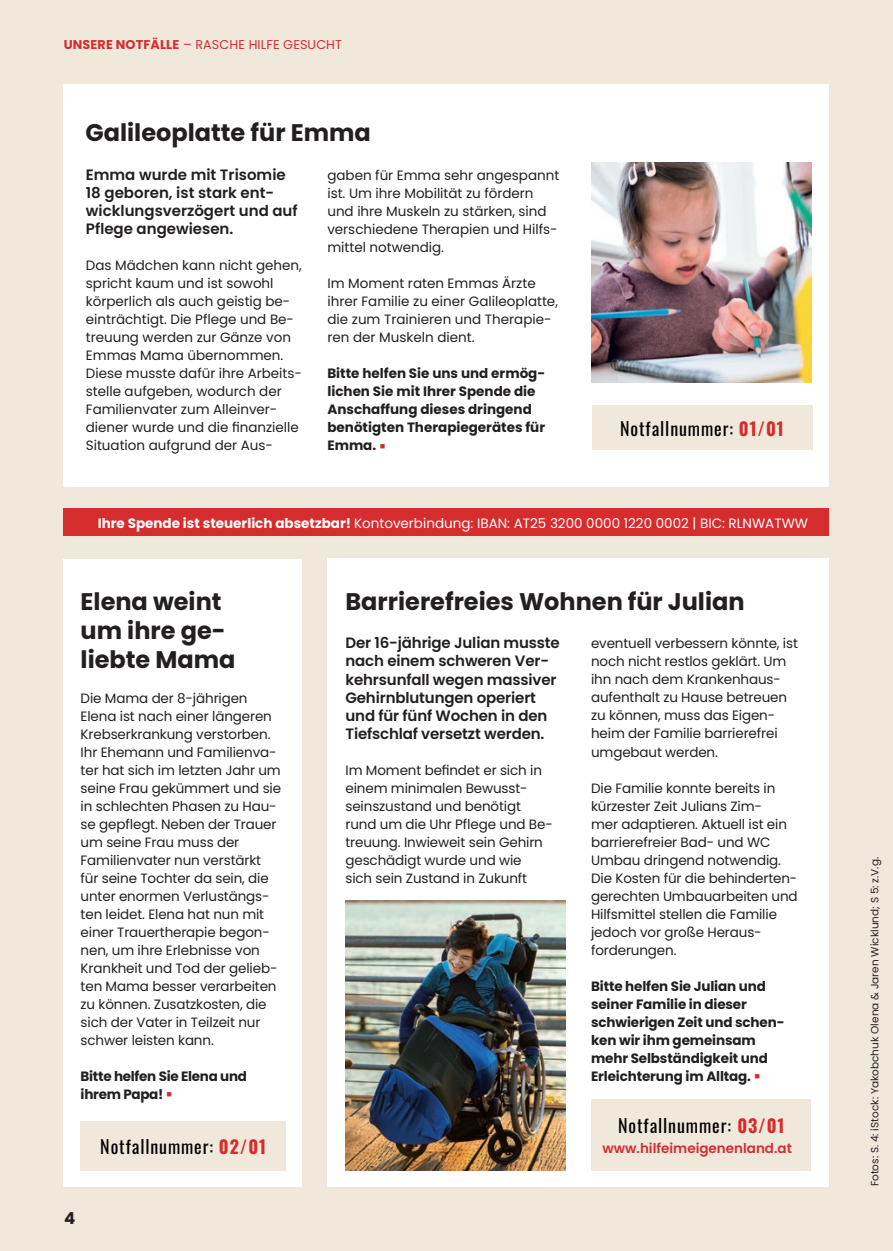
<style>
.page{position:relative;width:893px;height:1251px;background:#fff}
.page>*{position:absolute;margin:0;border:0;box-sizing:border-box;transform-origin:0 0}
.t1{font:700 24px/28.8px "Poppins";color:#231f20}
.t2{font:18px "Oswald";letter-spacing:.05em;color:#000}
.t3{font:700 16.5px "Poppins";color:#231f20}
.t4{font:600 15px/18px "Poppins";letter-spacing:-.01em;color:#231f20}
.t5{font:13.5px/18px "Poppins";letter-spacing:-.01em;color:#231f20}
.t6{font:700 13.5px/18px "Poppins";letter-spacing:-.01em;color:#231f20}
.t7{font:13.5px "Poppins";color:#fff}
.t8{font:600 13.5px "Poppins";color:#d52c2e}
.t9{font:12.75px "Poppins";letter-spacing:.01em;color:#d52c2e}
.t10{font:10.5px "Poppins";color:#231f20}
.s1{font-weight:700}
.s2{color:#d52c2e}
.s3{font-weight:700;color:#d52c2e}
</style>
<div class="page">
<div style="left:0;top:0;width:893px;height:1250px;background:#f0e9db"></div>
<div style="left:64px;top:559px;width:238px;height:627px;background:#fff"></div>
<div style="left:327px;top:558px;width:502px;height:628px;background:#fff"></div>
<div style="left:64px;top:84px;width:765px;height:402px;background:#fff"></div>
<img style="left:591px;top:162px;width:221px;height:221px">
<div style="left:592px;top:405px;width:220px;height:45px;background:#f0e9db"></div>
<div style="left:591px;top:1098px;width:220px;height:72px;background:#f0e9db"></div>
<div style="left:81px;top:1120px;width:205px;height:50px;background:#f0e9db"></div>
<div style="left:64px;top:508px;width:765px;height:28px;background:#d52c2e"></div>
<img style="left:345px;top:900px;width:221px;height:270px">
<p class="t9" style="left:64px;top:31px;width:188px">VERANSTALTUNGS<span class="s1">RÜCKBLICK</span></p>
<p class="t9" style="left:64px;top:37px;width:280px"><span class="s1">UNSERE NOTFÄLLE</span> – RASCHE HILFE GESUCHT</p>
<h1 class="t1" style="left:86px;top:118px;width:287px">Galileoplatte für Emma</h1>
<p class="t4" style="left:86px;top:166px;width:213px">Emma wurde mit Trisomie<br>18 geboren, ist stark ent&shy;wicklungsverzögert und auf<br>Pflege angewiesen.</p>
<p class="t5" style="left:86px;top:256px;width:218px">Das Mädchen kann nicht gehen, spricht kaum und ist sowohl körperlich als auch geistig be&shy;einträchtigt. Die Pflege und Be&shy;treuung werden zur Gänze von<br>Emmas Mama übernommen.<br>Diese musste dafür ihre Arbeits&shy;stelle aufgeben, wodurch der<br>Familienvater zum Alleinver&shy;diener wurde und die finanzielle<br>Situation aufgrund der Aus-</p>
<p class="t5" style="left:327px;top:166px;width:233px">gaben für Emma sehr angespannt ist. Um ihre Mobilität zu fördern und ihre Muskeln zu stärken, sind verschiedene Therapien und Hilfs&shy;mittel notwendig.</p>
<p class="t5" style="left:327px;top:274px;width:232px">Im Moment raten Emmas Ärzte ihrer Familie zu einer Galileoplatte, die zum Trainieren und Therapie&shy;ren der Muskeln dient.</p>
<p class="t6" style="left:327px;top:364px;width:219px">Bitte helfen Sie uns und ermög&shy;lichen Sie mit Ihrer Spende die<br>Anschaffung dieses dringend benötigten Therapiegerätes für<br>Emma. <span class="s2">■</span></p>
<h2 class="t2" style="left:620px;top:412px;width:165px">Notfallnummer: <span class="s3">01/01</span></h2>
<p class="t7" style="left:98px;top:515px;width:712px"><span class="s1">Ihre Spende ist steuerlich absetzbar!</span> Kontoverbindung: IBAN: AT25 3200 0000 1220 0002 | BIC: RLNWATWW</p>
<h1 class="t1" style="left:81px;top:587px;width:142px">Elena weint</h1>
<h1 class="t1" style="left:345px;top:587px;width:401px">Barrierefreies Wohnen für Julian</h1>
<h1 class="t1" style="left:81px;top:616px;width:156px">um ihre ge&shy;liebte Mama</h1>
<p class="t4" style="left:345px;top:634px;width:216px">Der 16-jährige Julian musste nach einem schweren Ver&shy;kehrsunfall wegen massiver<br>Gehirnblutungen operiert und für fünf Wochen in den<br>Tiefschlaf versetzt werden.</p>
<p class="t5" style="left:345px;top:760px;width:209px">Im Moment befindet er sich in einem minimalen Bewusst&shy;seinszustand und benötigt rund um die Uhr Pflege und Be&shy;treuung. Inwieweit sein Gehirn geschädigt wurde und wie<br>sich sein Zustand in Zukunft</p>
<p class="t5" style="left:591px;top:634px;width:208px">eventuell verbessern könnte, ist noch nicht restlos geklärt. Um ihn nach dem Krankenhaus&shy;aufenthalt zu Hause betreuen zu können, muss das Eigen&shy;heim der Familie barrierefrei umgebaut werden.</p>
<p class="t5" style="left:591px;top:778px;width:208px">Die Familie konnte bereits in kürzester Zeit Julians Zim-<br>mer adaptieren. Aktuell ist ein barrierefreier Bad- und WC<br>Umbau dringend notwendig.<br>Die Kosten für die behinderten&shy;gerechten Umbauarbeiten und<br>Hilfsmittel stellen die Familie jedoch vor große Heraus&shy;forderungen.</p>
<p class="t6" style="left:591px;top:976px;width:195px">Bitte helfen Sie Julian und seiner Familie in dieser schwierigen Zeit und schen&shy;ken wir ihm gemeinsam mehr Selbständigkeit und<br>Erleichterung im Alltag. <span class="s2">■</span></p>
<p class="t5" style="left:81px;top:688px;width:202px">Die Mama der 8-jährigen<br>Elena ist nach einer längeren<br>Krebserkrankung verstorben.<br>Ihr Ehemann und Familienva&shy;ter hat sich im letzten Jahr um seine Frau gekümmert und sie in schlechten Phasen zu Hau&shy;se gepflegt. Neben der Trauer um seine Frau muss der<br>Familienvater nun verstärkt für seine Tochter da sein, die unter enormen Verlustängs&shy;ten leidet. Elena hat nun mit einer Trauertherapie begon&shy;nen, um ihre Erlebnisse von<br>Krankheit und Tod der gelieb&shy;ten Mama besser verarbeiten zu können. Zusatzkosten, die sich der Vater in Teilzeit nur schwer leisten kann.</p>
<p class="t6" style="left:81px;top:1066px;width:168px">Bitte helfen Sie Elena und ihrem Papa! <span class="s2">■</span></p>
<h2 class="t2" style="left:618px;top:1109px;width:168px">Notfallnummer: <span class="s3">03/01</span></h2>
<p class="t3" style="left:64px;top:1208px;width:13px">4</p>
<h2 class="t2" style="left:100px;top:1130px;width:167px">Notfallnummer: <span class="s3">02/01</span></h2>
<p class="t8" style="left:602px;top:1139px;width:191px">www.hilfeimeigenenland.at</p>
<p class="t10" style="left:869px;top:1186px;width:331px;rotate:-90deg">Fotos: S. 4: iStock: Yakobchuk Olena &amp; Jaren Wicklund; S 5: z.V.g.</p>
</div>
